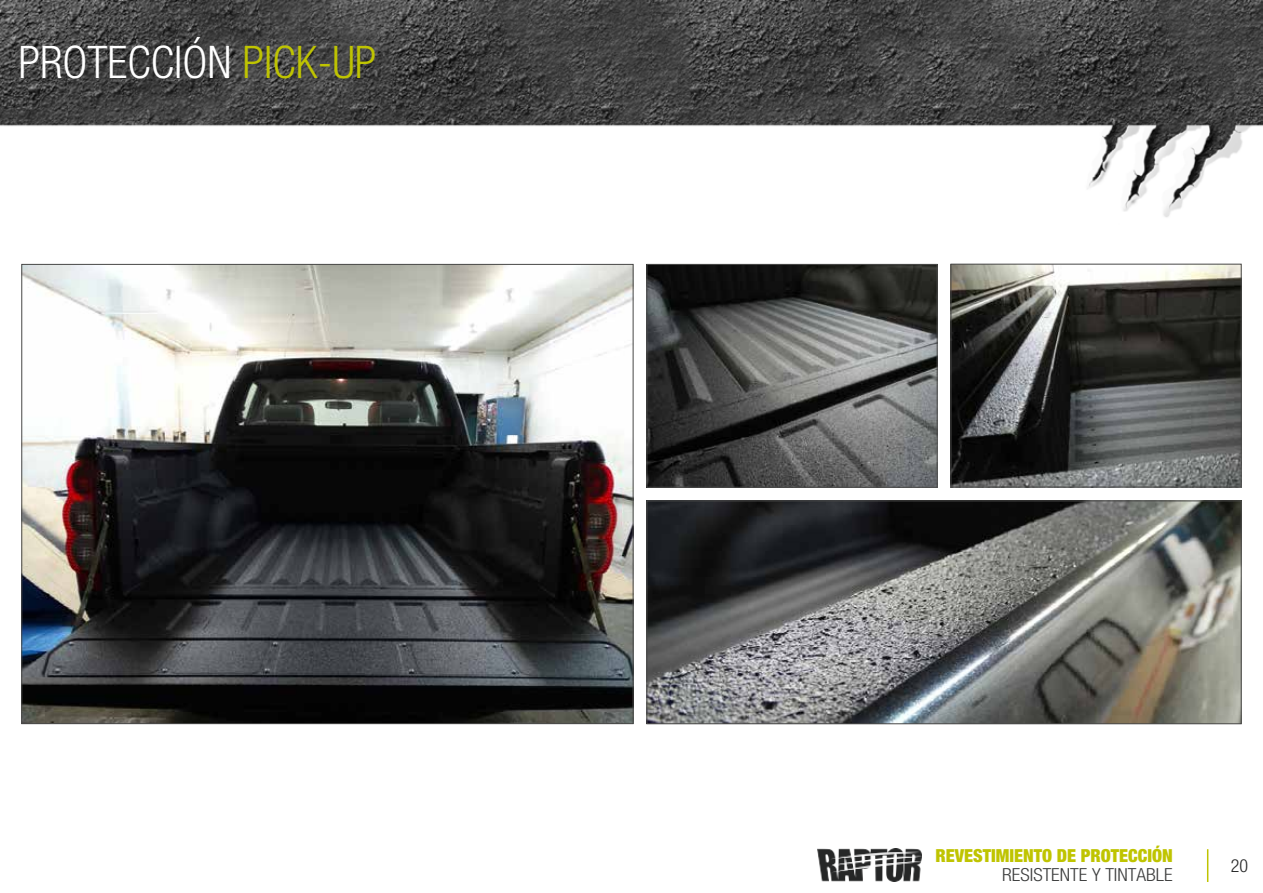
<style>
.page{position:relative;width:1263px;height:893px;background:#fff}
.page>*{position:absolute;margin:0;border:0;box-sizing:border-box;transform-origin:0 0}
.t1{font:300 condensed 45px "Helvetica Neue LT Pro";color:#fff}
.t2{font:900 condensed 18px "Helvetica Neue LT Pro";color:#bfc401}
.t3{font:300 condensed 18px "Helvetica Neue LT Pro";color:#3c3d3d;scale:1.07 1}
.t4{font:300 condensed 18px "Helvetica Neue LT Pro";color:#262727}
.s1{color:#bfc401}
</style>
<div class="page">
<img style="left:0;top:0;width:1263px;height:882px">
<img style="left:818px;top:848px;width:103px;height:34px">
<hr style="left:1207px;top:849px;width:1px;height:33px;background:#bfc401">
<img style="left:23px;top:266px;width:609px;height:456px">
<img style="left:952px;top:266px;width:288px;height:219px">
<div style="left:950px;top:264px;width:292px;height:223px;border:1px solid #4a4a49"></div>
<img style="left:648px;top:266px;width:288px;height:220px">
<div style="left:646px;top:264px;width:292px;height:224px;border:1px solid #4a4a49"></div>
<img style="left:648px;top:502px;width:592px;height:220px">
<div style="left:646px;top:500px;width:596px;height:224px;border:1px solid #4a4a49"></div>
<h1 class="t1" style="left:18px;top:37px;width:359px">PROTECCIÓN <span class="s1">PICK-UP</span></h1>
<p class="t2" style="left:935px;top:844px;width:239px">REVESTIMIENTO DE PROTECCIÓN</p>
<p class="t3" style="left:1002px;top:864px;width:161px">RESISTENTE Y TINTABLE</p>
<p class="t4" style="left:1231px;top:855px;width:19px">20</p>
</div>
